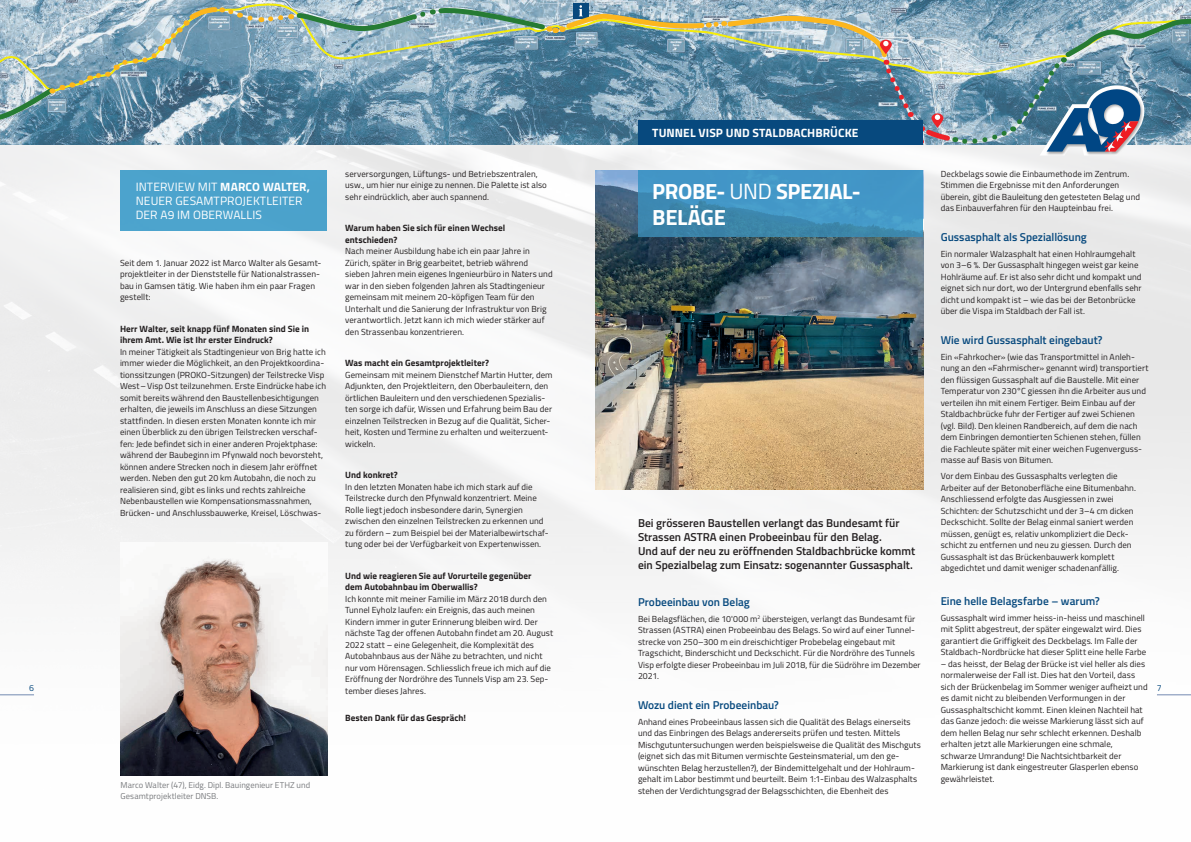
<style>
.page{position:relative;width:1191px;height:842px;background:#fff}
.page>*{position:absolute;margin:0;border:0;box-sizing:border-box;transform-origin:0 0}
.t1{font:700 22px/26.4px "Titillium";letter-spacing:-.015em;color:#fff}
.t2{font:12px/14px "Titillium";letter-spacing:.01em;color:#fff}
.t3{font:700 12px "Titillium";letter-spacing:.005em;color:#fff}
.t4{font:600 11.5px/14px "Titillium";color:#231f20}
.t5{font:600 11.4px "Titillium";color:#07497e}
.t6{font:700 9.1px/11.5px "Titillium";letter-spacing:.005em;color:#231f20}
.t7{font:8.8px/11.5px "Titillium";letter-spacing:.005em;color:#231f20}
.t8{font:8.8px "Titillium";color:#07497e}
.t9{font:8.5px/11px "Titillium";letter-spacing:.005em;color:#787a7d}
.s1{font-weight:700}
.s2{font-weight:400}
</style>
<div class="page">
<img style="left:0;top:156px;width:1191px;height:146px">
<img style="left:0;top:302px;width:1191px;height:474px">
<hr style="left:0;top:694px;width:34px;height:1px;background:#738ab1">
<hr style="left:1157px;top:694px;width:34px;height:1px;background:#738ab1">
<svg style="left:0;top:2px;width:1191px;height:2px;background:#9ab6c7"></svg>
<img style="left:595px;top:170px;width:328px;height:319px">
<div style="left:573px;top:3px;width:15px;height:16px;background:#07497e"></div>
<svg style="left:638px;top:170px;width:285px;height:66px;background:#4191be"></svg>
<img style="left:120px;top:542px;width:207px;height:234px">
<div style="left:120px;top:170px;width:207px;height:60px;background:#4ea6d0"></div>
<svg style="left:0;top:4px;width:1191px;height:152px;background:#7e9fae"></svg>
<h2 class="t3" style="left:652px;top:124px;width:208px">TUNNEL VISP UND STALDBACHBRÜCKE</h2>
<p class="t7" style="left:345px;top:167px;width:203px">serversorgungen, Lüftungs- und Betriebszentralen, usw., um hier nur einige zu nennen. Die Palette ist also sehr eindrücklich, aber auch spannend.</p>
<p class="t6" style="left:345px;top:222px;width:162px">Warum haben Sie sich für einen Wechsel entschieden?</p>
<p class="t7" style="left:345px;top:245px;width:209px">Nach meiner Ausbildung habe ich ein paar Jahre in Zürich, später in Brig gearbeitet, betrieb während sieben Jahren mein eigenes Ingenieurbüro in Naters und war in den sieben folgenden Jahren als Stadtingenieur gemeinsam mit meinem 20-köpfigen Team für den Unterhalt und die Sanierung der Infrastruktur von Brig verantwortlich. Jetzt kann ich mich wieder stärker auf den Strassenbau konzentrieren.</p>
<p class="t6" style="left:345px;top:357px;width:145px">Was macht ein Gesamtprojektleiter?</p>
<p class="t7" style="left:345px;top:368px;width:209px">Gemeinsam mit meinem Dienstchef Martin Hutter, dem Adjunkten, den Projektleitern, den Oberbauleitern, den örtlichen Bauleitern und den verschiedenen Spezialis&shy;ten sorge ich dafür, Wissen und Erfahrung beim Bau der einzelnen Teilstrecken in Bezug auf die Qualität, Sicher&shy;heit, Kosten und Termine zu erhalten und weiterzuent&shy;wickeln.</p>
<p class="t6" style="left:345px;top:469px;width:54px">Und konkret?</p>
<p class="t7" style="left:345px;top:480px;width:205px">In den letzten Monaten habe ich mich stark auf die Teilstrecke durch den Pfynwald konzentriert. Meine Rolle liegt jedoch insbesondere darin, Synergien zwischen den einzelnen Teilstrecken zu erkennen und zu fördern – zum Beispiel bei der Materialbewirtschaf&shy;tung oder bei der Verfügbarkeit von Expertenwissen.</p>
<p class="t6" style="left:345px;top:569px;width:188px">Und wie reagieren Sie auf Vorurteile gegenüber dem Autobahnbau im Oberwallis?</p>
<p class="t7" style="left:345px;top:592px;width:209px">Ich konnte mit meiner Familie im März 2018 durch den Tunnel Eyholz laufen: ein Ereignis, das auch meinen Kindern immer in guter Erinnerung bleiben wird. Der nächste Tag der offenen Autobahn findet am 20. August 2022 statt – eine Gelegenheit, die Komplexität des Autobahnbaus aus der Nähe zu betrachten, und nicht nur vom Hörensagen. Schliesslich freue ich mich auf die Eröffnung der Nordröhre des Tunnels Visp am 23. Sep&shy;tember dieses Jahres.</p>
<p class="t6" style="left:345px;top:712px;width:122px">Besten Dank für das Gespräch!</p>
<p class="t7" style="left:940px;top:167px;width:201px">Deckbelags sowie die Einbaumethode im Zentrum.<br>Stimmen die Ergebnisse mit den Anforderungen überein, gibt die Bauleitung den getesteten Belag und das Einbauverfahren für den Haupteinbau frei.</p>
<p class="t5" style="left:940px;top:228px;width:148px">Gussasphalt als Speziallösung</p>
<p class="t7" style="left:940px;top:247px;width:202px">Ein normaler Walzasphalt hat einen Hohlraumgehalt von 3–6 %. Der Gussasphalt hingegen weist gar keine Hohlräume auf. Er ist also sehr dicht und kompakt und eignet sich nur dort, wo der Untergrund ebenfalls sehr dicht und kompakt ist – wie das bei der Betonbrücke über die Vispa im Staldbach der Fall ist.</p>
<p class="t5" style="left:940px;top:331px;width:163px">Wie wird Gussasphalt eingebaut?</p>
<p class="t7" style="left:940px;top:350px;width:209px">Ein «Fahrkocher» (wie das Transportmittel in Anleh&shy;nung an den «Fahrmischer» genannt wird) transportiert den flüssigen Gussasphalt auf die Baustelle. Mit einer Temperatur von 230°C giessen ihn die Arbeiter aus und verteilen ihn mit einem Fertiger. Beim Einbau auf der Staldbachbrücke fuhr der Fertiger auf zwei Schienen (vgl. BiId). Den kleinen Randbereich, auf dem die nach dem Einbringen demontierten Schienen stehen, füllen die Fachleute später mit einer weichen Fugenverguss&shy;masse auf Basis von Bitumen.</p>
<p class="t7" style="left:940px;top:470px;width:197px">Vor dem Einbau des Gussasphalts verlegten die Arbeiter auf der Betonoberfläche eine Bitumenbahn.<br>Anschliessend erfolgte das Ausgiessen in zwei Schichten: der Schutzschicht und der 3–4 cm dicken Deckschicht. Sollte der Belag einmal saniert werden müssen, genügt es, relativ unkompliziert die Deck&shy;schicht zu entfernen und neu zu giessen. Durch den Gussasphalt ist das Brückenbauwerk komplett abgedichtet und damit weniger schadenanfällig.</p>
<p class="t5" style="left:940px;top:592px;width:161px">Eine helle Belagsfarbe – warum?</p>
<p class="t7" style="left:940px;top:611px;width:207px">Gussasphalt wird immer heiss-in-heiss und maschinell mit Splitt abgestreut, der später eingewalzt wird. Dies garantiert die Griffigkeit des Deckbelags. Im Falle der Staldbach-Nordbrücke hat dieser Splitt eine helle Farbe</p>
<p class="t7" style="left:940px;top:657px;width:208px">– das heisst, der Belag der Brücke ist viel heller als dies normalerweise der Fall ist. Dies hat den Vorteil, dass sich der Brückenbelag im Sommer weniger aufheizt und es damit nicht zu bleibenden Verformungen in der Gussasphaltschicht kommt. Einen kleinen Nachteil hat das Ganze jedoch: die weisse Markierung lässt sich auf dem hellen Belag nur sehr schlecht erkennen. Deshalb erhalten jetzt alle Markierungen eine schmale, schwarze Umrandung! Die Nachtsichtbarkeit der Markierung ist dank eingestreuter Glasperlen ebenso gewährleistet.</p>
<h2 class="t2" style="left:136px;top:179px;width:176px">INTERVIEW MIT <span class="s1">MARCO WALTER,<br></span>NEUER GESAMTPROJEKTLEITER<br>DER A9 IM OBERWALLIS</h2>
<h1 class="t1" style="left:652px;top:177px;width:210px">PROBE- <span class="s2">UND</span> SPEZIAL-<br>BELÄGE</h1>
<p class="t7" style="left:120px;top:257px;width:203px">Seit dem 1. Januar 2022 ist Marco Walter als Gesamt&shy;projektleiter in der Dienststelle für Nationalstrassen&shy;bau in Gamsen tätig. Wie haben ihm ein paar Fragen gestellt:</p>
<p class="t6" style="left:120px;top:322px;width:190px">Herr Walter, seit knapp fünf Monaten sind Sie in ihrem Amt. Wie ist Ihr erster Eindruck?</p>
<p class="t7" style="left:120px;top:346px;width:208px">In meiner Tätigkeit als Stadtingenieur von Brig hatte ich immer wieder die Möglichkeit, an den Projektkoordina&shy;tionssitzungen (PROKO-Sitzungen) der Teilstrecke Visp West–Visp Ost teilzunehmen. Erste Eindrücke habe ich somit bereits während den Baustellenbesichtigungen erhalten, die jeweils im Anschluss an diese Sitzungen stattfinden. In diesen ersten Monaten konnte ich mir einen Überblick zu den übrigen Teilstrecken verschaf&shy;fen: Jede befindet sich in einer anderen Projektphase: während der Baubeginn im Pfynwald noch bevorsteht, können andere Strecken noch in diesem Jahr eröffnet werden. Neben den gut 20 km Autobahn, die noch zu realisieren sind, gibt es links und rechts zahlreiche Nebenbaustellen wie Kompensationsmassnahmen, Brücken- und Anschlussbauwerke, Kreisel, Löschwas-</p>
<h3 class="t4" style="left:638px;top:516px;width:279px">Bei grösseren Baustellen verlangt das Bundesamt für Strassen ASTRA einen Probeeinbau für den Belag.<br>Und auf der neu zu eröffnenden Staldbachbrücke kommt ein Spezialbelag zum Einsatz: sogenannter Gussasphalt.</h3>
<p class="t5" style="left:638px;top:593px;width:113px">Probeeinbau von Belag</p>
<p class="t7" style="left:638px;top:612px;width:284px">Bei Belagsflächen, die 10'000 m<sup>2</sup> übersteigen, verlangt das Bundesamt für Strassen (ASTRA) einen Probeeinbau des Belags. So wird auf einer Tunnel&shy;strecke von 250–300 m ein dreischichtiger Probebelag eingebaut mit Tragschicht, Binderschicht und Deckschicht. Für die Nordröhre des Tunnels Visp erfolgte dieser Probeeinbau im Juli 2018, für die Südröhre im Dezember 2021.</p>
<p class="t5" style="left:638px;top:696px;width:142px">Wozu dient ein Probeeinbau?</p>
<p class="t7" style="left:638px;top:715px;width:284px">Anhand eines Probeeinbaus lassen sich die Qualität des Belags einerseits und das Einbringen des Belags andererseits prüfen und testen. Mittels Mischgutuntersuchungen werden beispielsweise die Qualität des Mischguts (eignet sich das mit Bitumen vermischte Gesteinsmaterial, um den ge&shy;wünschten Belag herzustellen?), der Bindemittelgehalt und der Hohlraum&shy;gehalt im Labor bestimmt und beurteilt. Beim 1:1-Einbau des Walzasphalts stehen der Verdichtungsgrad der Belagsschichten, die Ebenheit des</p>
<p class="t8" style="left:29px;top:681px;width:6px">6</p>
<p class="t8" style="left:1157px;top:681px;width:6px">7</p>
<p class="t9" style="left:120px;top:779px;width:191px">Marco Walter (47), Eidg. Dipl. Bauingenieur ETHZ und<br>Gesamtprojektleiter DNSB.</p>
</div>
